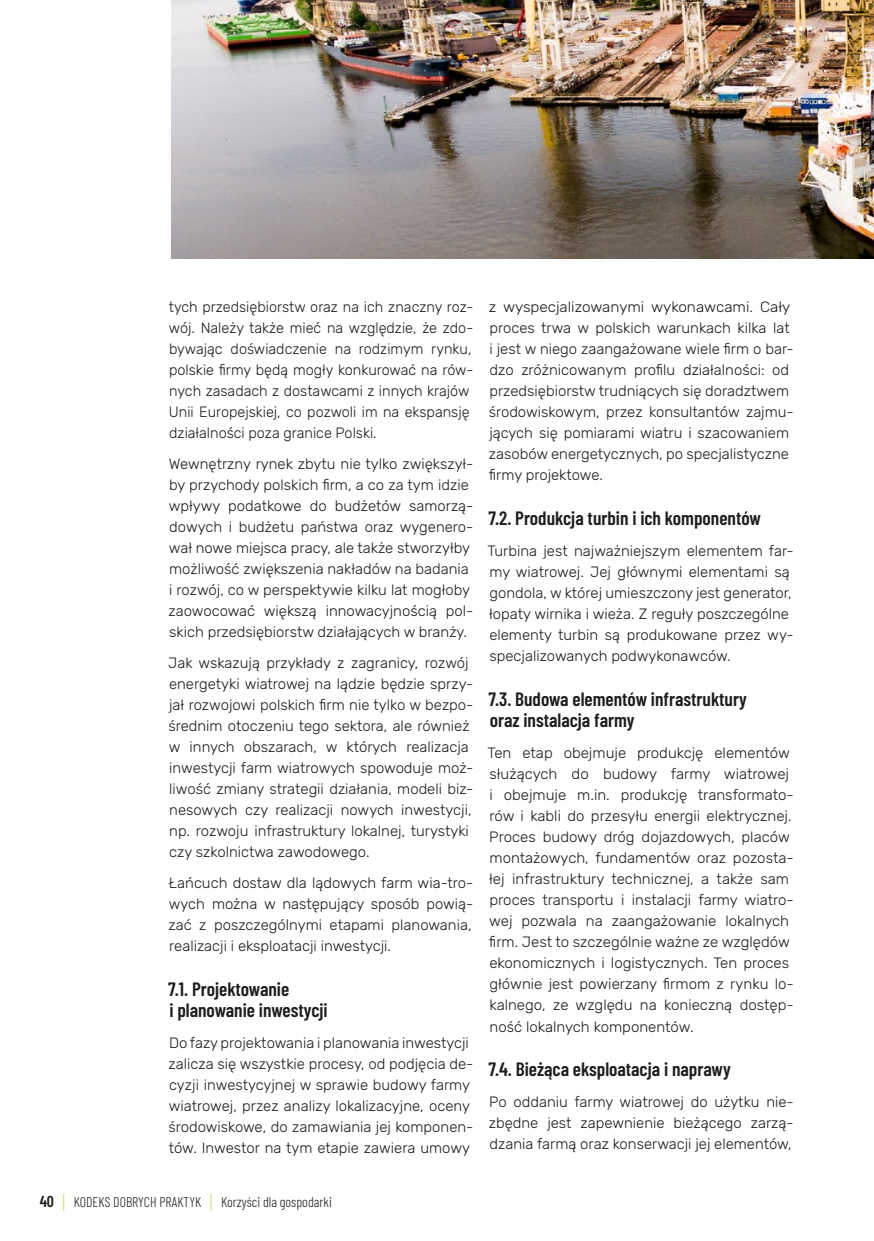
<style>
.page{position:relative;width:874px;height:1241px;background:#fff}
.page>*{position:absolute;margin:0;border:0;box-sizing:border-box;transform-origin:0 0}
.t1{font:600 19.25px/21px "Barlow Condensed";color:#1d1d1b}
.t2{font:300 14.88px/21px "Rubik";color:#1d1d1b}
.t3{font:300 14px "Barlow Condensed";color:#1d1d1b}
.s1{font-weight:600;font-size:15.75px}
.s2{font-weight:600;font-size:20.47px;color:#a2c617}
</style>
<div class="page">
<img style="left:171px;top:0;width:702px;height:258px">
<p class="t2" style="left:169px;top:296px;width:306px">tych przedsiębiorstw oraz na ich znaczny roz&shy;wój. Należy także mieć na względzie, że zdo&shy;bywając doświadczenie na rodzimym rynku, polskie firmy będą mogły konkurować na rów&shy;nych zasadach z dostawcami z innych krajów Unii Europejskiej, co pozwoli im na ekspansję działalności poza granice Polski.</p>
<p class="t2" style="left:168px;top:453px;width:306px">Wewnętrzny rynek zbytu nie tylko zwiększył&shy;by przychody polskich firm, a co za tym idzie wpływy podatkowe do budżetów samorzą&shy;dowych i budżetu państwa oraz wygenero&shy;wał nowe miejsca pracy, ale także stworzyłby możliwość zwiększenia nakładów na badania i rozwój, co w perspektywie kilku lat mogłoby zaowocować większą innowacyjnością pol&shy;skich przedsiębiorstw działających w branży.</p>
<p class="t2" style="left:168px;top:652px;width:306px">Jak wskazują przykłady z zagranicy, rozwój energetyki wiatrowej na lądzie będzie sprzy&shy;jał rozwojowi polskich firm nie tylko w bezpo&shy;średnim otoczeniu tego sektora, ale również w innych obszarach, w których realizacja inwestycji farm wiatrowych spowoduje moż&shy;liwość zmiany strategii działania, modeli biz&shy;nesowych czy realizacji nowych inwestycji, np. rozwoju infrastruktury lokalnej, turystyki czy szkolnictwa zawodowego.</p>
<p class="t2" style="left:168px;top:872px;width:306px">Łańcuch dostaw dla lądowych farm wia-tro&shy;wych można w następujący sposób powią&shy;zać z poszczególnymi etapami planowania, realizacji i eksploatacji inwestycji.</p>
<p class="t1" style="left:168px;top:977px;width:161px">7.1. Projektowanie<br>i planowanie inwestycji</p>
<p class="t2" style="left:168px;top:1032px;width:306px">Do fazy projektowania i planowania inwestycji zalicza się wszystkie procesy, od podjęcia de&shy;cyzji inwestycyjnej w sprawie budowy farmy wiatrowej, przez analizy lokalizacyjne, oceny środowiskowe, do zamawiania jej komponen&shy;tów. Inwestor na tym etapie zawiera umowy</p>
<p class="t3" style="left:40px;top:1191px;width:293px"><span class="s1">40</span> <span class="s2">|</span> KODEKS DOBRYCH PRAKTYK <span class="s2">|</span> Korzyści dla gospodarki</p>
<p class="t2" style="left:488px;top:296px;width:306px">z wyspecjalizowanymi wykonawcami. Cały proces trwa w polskich warunkach kilka lat i jest w niego zaangażowane wiele firm o bar&shy;dzo zróżnicowanym profilu działalności: od przedsiębiorstw trudniących się doradztwem środowiskowym, przez konsultantów zajmu&shy;jących się pomiarami wiatru i szacowaniem zasobów energetycznych, po specjalistyczne firmy projektowe.</p>
<p class="t1" style="left:488px;top:506px;width:274px">7.2. Produkcja turbin i ich komponentów</p>
<p class="t2" style="left:487px;top:540px;width:307px">Turbina jest najważniejszym elementem far&shy;my wiatrowej. Jej głównymi elementami są gondola, w której umieszczony jest generator, łopaty wirnika i wieża. Z reguły poszczególne elementy turbin są produkowane przez wy&shy;specjalizowanych podwykonawców.</p>
<p class="t1" style="left:488px;top:687px;width:260px">7.3. Budowa elementów infrastruktury oraz instalacja farmy</p>
<p class="t2" style="left:487px;top:743px;width:307px">Ten etap obejmuje produkcję elementów służących do budowy farmy wiatrowej i obejmuje m.in. produkcję transformato&shy;rów i kabli do przesyłu energii elektrycznej.<br>Proces budowy dróg dojazdowych, placów montażowych, fundamentów oraz pozosta&shy;łej infrastruktury technicznej, a także sam proces transportu i instalacji farmy wiatro&shy;wej pozwala na zaangażowanie lokalnych firm. Jest to szczególnie ważne ze względów ekonomicznych i logistycznych. Ten proces głównie jest powierzany firmom z rynku lo&shy;kalnego, ze względu na konieczną dostęp&shy;ność lokalnych komponentów.</p>
<p class="t1" style="left:488px;top:1057px;width:244px">7.4. Bieżąca eksploatacja i naprawy</p>
<p class="t2" style="left:488px;top:1091px;width:306px;text-align:justify">Po oddaniu farmy wiatrowej do użytku nie&shy;zbędne jest zapewnienie bieżącego zarzą&shy;dzania farmą oraz konserwacji jej elementów,</p>
</div>
